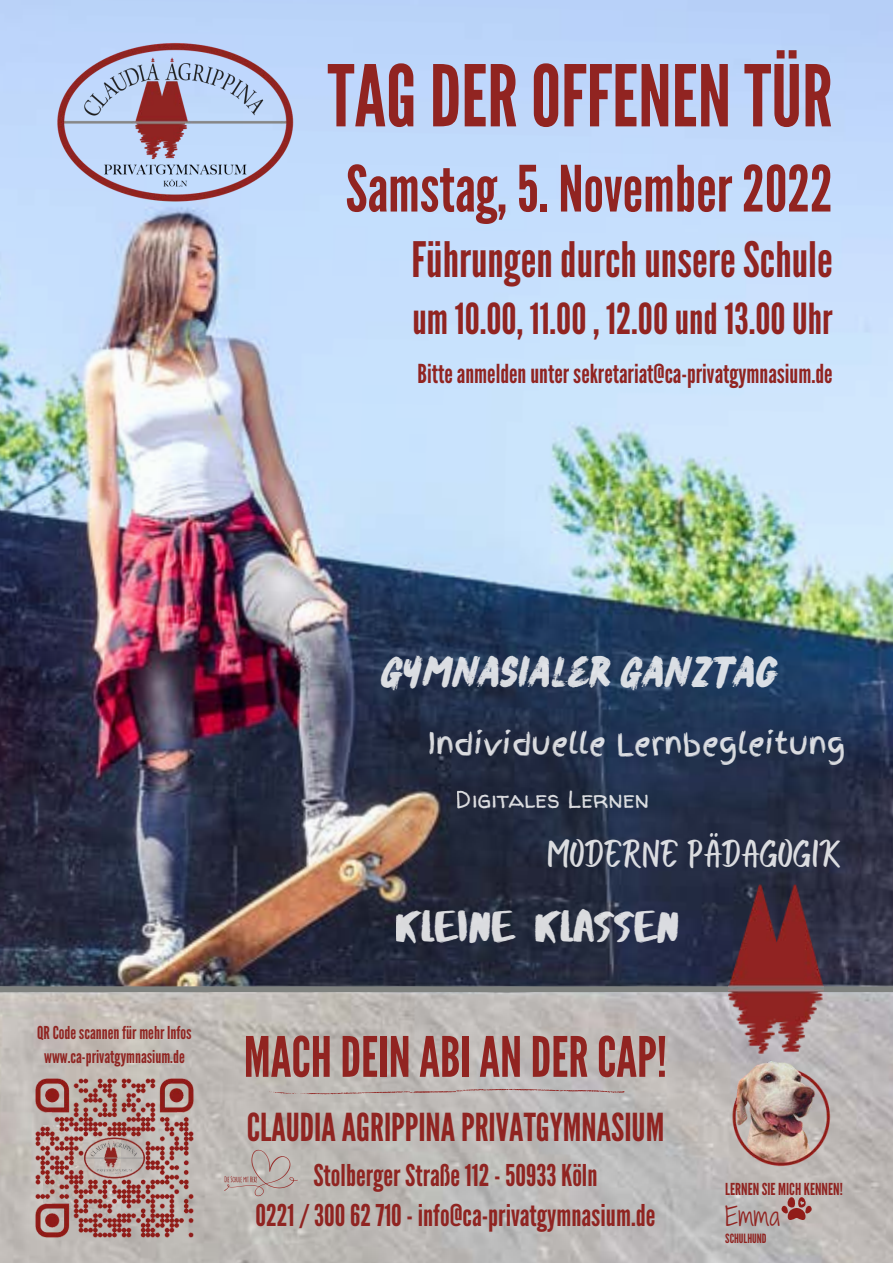
<style>
.page{position:relative;width:893px;height:1264px;background:#fff}
.page>*{position:absolute;margin:0;border:0;box-sizing:border-box;transform-origin:0 0}
.t1{font:84.75px "League Gothic";color:#912421}
.t2{font:63.6px "League Gothic";color:#912421}
.t3{font:55.65px "League Gothic";color:#912421}
.t4{font:48.75px "League Gothic";color:#912421}
.t5{font:44.1px "Abys";color:#fff}
.t6{font:42.75px "League Gothic";color:#912421}
.t7{font:38.85px "Bright Sunshine Cap";color:#fff}
.t8{font:38.55px "League Gothic";color:#902421}
.t9{font:30.75px "Salted Bay";color:#fff}
.t10{font:30px/39.9px "League Gothic";color:#902421;text-align:center}
.t11{font:29.85px "Finger Paint";color:#fff}
.t12{font:26.1px "League Gothic";color:#912421}
.t13{font:24.75px "Shadows Into Light Two";color:#912421}
.t14{font:24.3px "Walter Turncoat";color:#fff}
.t15{font:17.7px/23.7px "League Gothic";color:#902421;text-align:center}
.t16{font:16.5px "League Gothic";color:#902421}
.t17{font:12.75px "League Gothic";color:#902421}
</style>
<div class="page">
<img style="left:0;top:0;width:892px;height:1262px">
<div style="left:0;top:986px;width:892px;height:6px;background:#7f827f"></div>
<img style="left:728px;top:884px;width:94px;height:169px">
<img style="left:56px;top:41px;width:239px;height:162px">
<img style="left:212px;top:1148px;width:97px;height:49px">
<img style="left:725px;top:1057px;width:112px;height:113px">
<svg style="left:781px;top:1196px;width:30px;height:24px"></svg>
<img style="left:26px;top:1069px;width:177px;height:177px">
<svg style="left:268px;top:1088px;width:356px;height:6px"></svg>
<h1 class="t1" style="left:327px;top:47px;width:506px">TAG DER OFFENEN TÜR</h1>
<h2 class="t2" style="left:345px;top:152px;width:488px">Samstag, 5. November 2022</h2>
<h3 class="t4" style="left:411px;top:232px;width:422px">Führungen durch unsere Schule</h3>
<h3 class="t6" style="left:412px;top:294px;width:421px">um 10.00, 11.00 , 12.00 und 13.00 Uhr</h3>
<p class="t12" style="left:417px;top:359px;width:416px">Bitte anmelden unter sekretariat@ca-privatgymnasium.de</p>
<p class="t15" style="left:37px;top:1021px;width:156px">QR Code scannen für mehr Infos www.ca-privatgymnasium.de</p>
<p class="t9" style="left:382px;top:654px;width:398px">GYMNASIALER GANZTAG</p>
<p class="t11" style="left:427px;top:722px;width:419px">Individuelle Lernbegleitung</p>
<p class="t14" style="left:456px;top:782px;width:195px">Digitales Lernen</p>
<p class="t7" style="left:546px;top:828px;width:296px">MODERNE PÄDAGOGIK</p>
<h3 class="t5" style="left:395px;top:899px;width:286px">KLEINE KLASSEN</h3>
<h3 class="t3" style="left:244px;top:1024px;width:425px">MACH DEIN ABI AN DER CAP!</h3>
<p class="t8" style="left:247px;top:1105px;width:419px">CLAUDIA AGRIPPINA PRIVATGYMNASIUM</p>
<p class="t10" style="left:255px;top:1156px;width:401px">Stolberger Straße 112 - 50933 Köln<br>0221 / 300 62 710 - info@ca-privatgymnasium.de</p>
<p class="t16" style="left:725px;top:1179px;width:119px">LERNEN SIE MICH KENNEN!</p>
<p class="t13" style="left:725px;top:1198px;width:56px">Emma</p>
<p class="t17" style="left:725px;top:1230px;width:43px">SCHULHUND</p>
</div>
